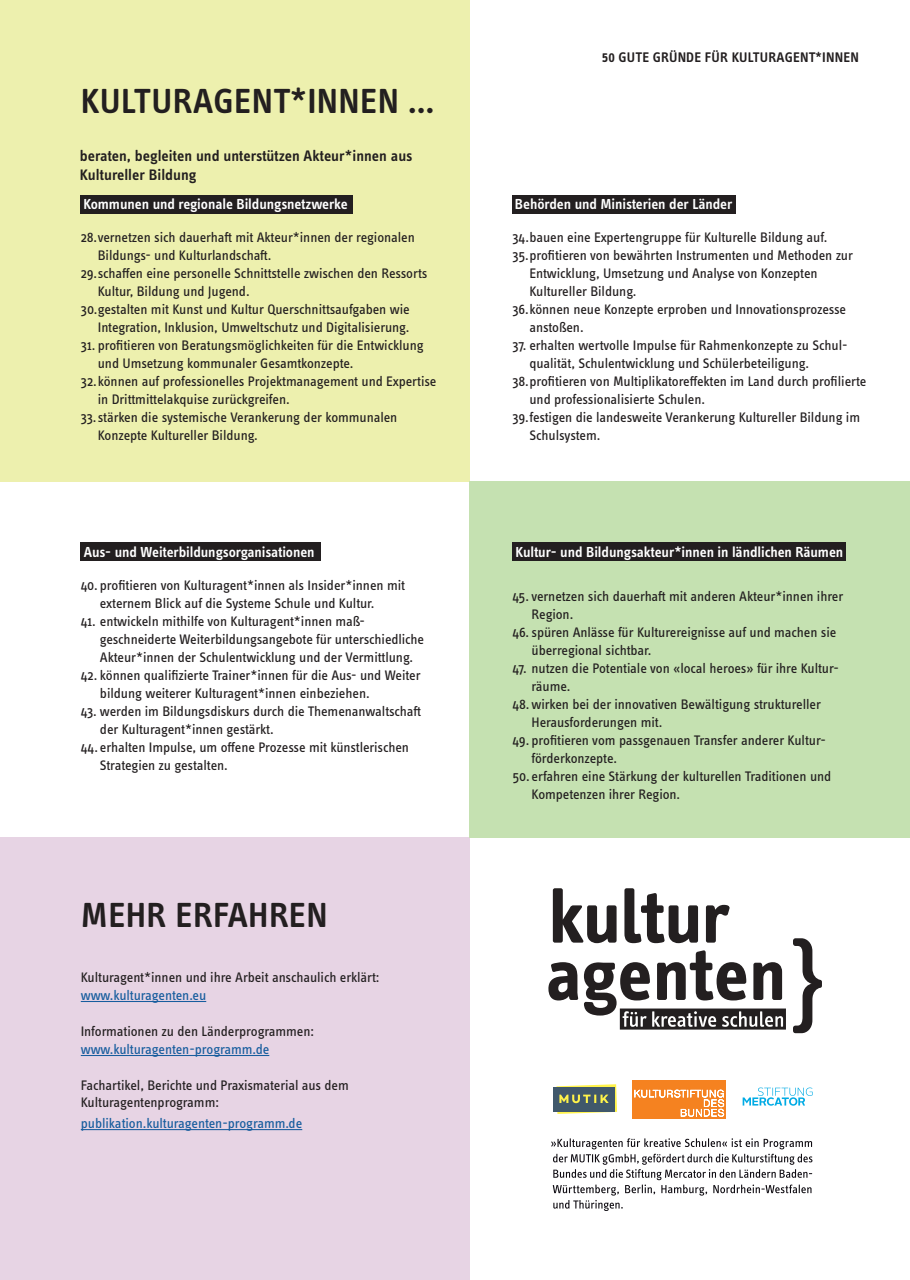
<style>
.page{position:relative;width:910px;height:1280px;background:#fff}
.page>*{position:absolute;margin:0;border:0;box-sizing:border-box;transform-origin:0 0}
.t1{font:600 36px "Info Text OT";letter-spacing:.01em;color:#231f20}
.t2{font:600 15.75px/18.9px "Info Text OT";color:#231f20}
.t3{font:600 15px "Info Text OT";letter-spacing:-.005em;color:#fff}
.t4{font:600 14.4px "Info Text OT";letter-spacing:.01em;color:#231f20}
.t5{font:14.25px/18px "Info Text OT";letter-spacing:-.005em;color:#231f20}
.t6{font:14.25px "Info Text OT";letter-spacing:-.005em;color:#175d9e}
</style>
<div class="page">
<div style="left:0;top:0;width:470px;height:481px;background:#edf0ae"></div>
<div style="left:0;top:838px;width:470px;height:442px;background:#e7d4e4"></div>
<div style="left:470px;top:481px;width:440px;height:357px;background:#c5e1b1"></div>
<div style="left:81px;top:543px;width:240px;height:18px;background:#231f20"></div>
<div style="left:512px;top:543px;width:334px;height:18px;background:#231f20"></div>
<hr style="left:81px;top:1001px;width:125px;height:1px;background:#175d9e">
<hr style="left:81px;top:1055px;width:188px;height:1px;background:#175d9e">
<hr style="left:81px;top:1129px;width:221px;height:1px;background:#175d9e">
<div style="left:81px;top:195px;width:272px;height:18px;background:#231f20"></div>
<div style="left:512px;top:195px;width:224px;height:18px;background:#231f20"></div>
<svg style="left:548px;top:888px;width:274px;height:145px"></svg>
<div style="left:632px;top:1080px;width:94px;height:38px;background:#f58220"></div>
<svg style="left:634px;top:1090px;width:90px;height:27px"></svg>
<svg style="left:743px;top:1087px;width:70px;height:19px"></svg>
<svg style="left:551px;top:1138px;width:261px;height:73px"></svg>
<div style="left:553px;top:1087px;width:62px;height:24px;background:#40586b"></div>
<svg style="left:556px;top:1084px;width:61px;height:30px"></svg>
<h1 class="t1" style="left:81px;top:80px;width:355px">KULTURAGENT*INNEN …</h1>
<p class="t2" style="left:80px;top:146px;width:334px">beraten, begleiten und unterstützen Akteur*innen aus<br>Kultureller Bildung</p>
<p class="t4" style="left:602px;top:49px;width:258px">50 GUTE GRÜNDE FÜR KULTURAGENT*INNEN</p>
<p class="t3" style="left:83px;top:195px;width:266px">Kommunen und regionale Bildungsnetzwerke</p>
<p class="t3" style="left:515px;top:195px;width:219px">Behörden und Ministerien der Länder</p>
<p class="t5" style="left:81px;top:228px;width:336px">28.vernetzen sich dauerhaft mit Akteur*innen der regionalen</p>
<p class="t5" style="left:98px;top:246px;width:175px">Bildungs- und Kulturlandschaft.</p>
<p class="t5" style="left:81px;top:264px;width:348px">29.schaffen eine personelle Schnittstelle zwischen den Ressorts</p>
<p class="t5" style="left:98px;top:282px;width:153px">Kultur, Bildung und Jugend.</p>
<p class="t5" style="left:81px;top:300px;width:330px">30.gestalten mit Kunst und Kultur Querschnittsaufgaben wie</p>
<p class="t5" style="left:98px;top:318px;width:313px">Integration, Inklusion, Umweltschutz und Digitalisierung.</p>
<p class="t5" style="left:81px;top:336px;width:344px">31. profitieren von Beratungsmöglichkeiten für die Entwicklung</p>
<p class="t5" style="left:98px;top:354px;width:257px">und Umsetzung kommunaler Gesamtkonzepte.</p>
<p class="t5" style="left:81px;top:372px;width:357px">32.können auf professionelles Projektmanagement und Expertise</p>
<p class="t5" style="left:98px;top:390px;width:193px">in Drittmittelakquise zurückgreifen.</p>
<p class="t5" style="left:81px;top:408px;width:318px">33.stärken die systemische Verankerung der kommunalen</p>
<p class="t5" style="left:98px;top:426px;width:162px">Konzepte Kultureller Bildung.</p>
<p class="t5" style="left:512px;top:228px;width:316px">34.bauen eine Expertengruppe für Kulturelle Bildung auf.</p>
<p class="t5" style="left:512px;top:246px;width:342px">35.profitieren von bewährten Instrumenten und Methoden zur</p>
<p class="t5" style="left:529px;top:264px;width:290px">Entwicklung, Umsetzung und Analyse von Konzepten</p>
<p class="t5" style="left:529px;top:282px;width:109px">Kultureller Bildung.</p>
<p class="t5" style="left:512px;top:300px;width:335px">36.können neue Konzepte erproben und Innovationsprozesse</p>
<p class="t5" style="left:529px;top:318px;width:56px">anstoßen.</p>
<p class="t5" style="left:512px;top:336px;width:337px">37. erhalten wertvolle Impulse für Rahmenkonzepte zu Schul-</p>
<p class="t5" style="left:529px;top:354px;width:281px">qualität, Schulentwicklung und Schülerbeteiligung.</p>
<p class="t5" style="left:512px;top:372px;width:356px">38.profitieren von Multiplikatoreffekten im Land durch profilierte</p>
<p class="t5" style="left:529px;top:390px;width:177px">und professionalisierte Schulen.</p>
<p class="t5" style="left:512px;top:408px;width:349px">39.festigen die landesweite Verankerung Kultureller Bildung im</p>
<p class="t5" style="left:529px;top:426px;width:72px">Schulsystem.</p>
<p class="t3" style="left:84px;top:543px;width:232px">Aus- und Weiterbildungsorganisationen</p>
<p class="t3" style="left:516px;top:543px;width:329px">Kultur- und Bildungsakteur*innen in ländlichen Räumen</p>
<p class="t5" style="left:100px;top:576px;width:307px;text-indent:-19px">40. profitieren von Kulturagent*innen als Insider*innen mit externem Blick auf die Systeme Schule und Kultur.</p>
<p class="t5" style="left:100px;top:612px;width:326px;text-indent:-19px">41. entwickeln mithilfe von Kulturagent*innen maß&shy;geschneiderte Weiterbildungsangebote für unterschiedliche<br>Akteur*innen der Schulentwicklung und der Vermittlung.</p>
<p class="t5" style="left:100px;top:666px;width:322px;text-indent:-19px">42. können qualifizierte Trainer*innen für die Aus- und Weiter bildung weiterer Kulturagent*innen einbeziehen.</p>
<p class="t5" style="left:100px;top:702px;width:323px;text-indent:-19px">43. werden im Bildungsdiskurs durch die Themenanwaltschaft der Kulturagent*innen gestärkt.</p>
<p class="t5" style="left:100px;top:738px;width:311px;text-indent:-19px">44. erhalten Impulse, um offene Prozesse mit künstlerischen<br>Strategien zu gestalten.</p>
<h1 class="t1" style="left:81px;top:894px;width:248px">MEHR ERFAHREN</h1>
<p class="t5" style="left:81px;top:968px;width:300px">Kulturagent*innen und ihre Arbeit anschaulich erklärt:</p>
<p class="t6" style="left:81px;top:987px;width:127px">www.kulturagenten.eu</p>
<p class="t5" style="left:81px;top:1022px;width:235px">Informationen zu den Länderprogrammen:</p>
<p class="t6" style="left:81px;top:1041px;width:190px">www.kulturagenten-programm.de</p>
<p class="t5" style="left:81px;top:1077px;width:270px;line-height:16.5px">Fachartikel, Berichte und Praxismaterial aus dem<br>Kulturagentenprogramm:</p>
<p class="t6" style="left:81px;top:1115px;width:223px">publikation.kulturagenten-programm.de</p>
<p class="t5" style="left:532px;top:587px;width:313px;text-indent:-19px">45. vernetzen sich dauerhaft mit anderen Akteur*innen ihrer<br>Region.</p>
<p class="t5" style="left:532px;top:623px;width:306px;text-indent:-19px">46. spüren Anlässe für Kulturereignisse auf und machen sie überregional sichtbar.</p>
<p class="t5" style="left:532px;top:659px;width:309px;text-indent:-19px">47. nutzen die Potentiale von «local heroes» für ihre Kultur&shy;räume.</p>
<p class="t5" style="left:532px;top:695px;width:291px;text-indent:-19px">48. wirken bei der innovativen Bewältigung struktureller<br>Herausforderungen mit.</p>
<p class="t5" style="left:532px;top:731px;width:296px;text-indent:-19px">49. profitieren vom passgenauen Transfer anderer Kultur&shy;förderkonzepte.</p>
<p class="t5" style="left:532px;top:767px;width:301px;text-indent:-19px">50. erfahren eine Stärkung der kulturellen Traditionen und<br>Kompetenzen ihrer Region.</p>
</div>
